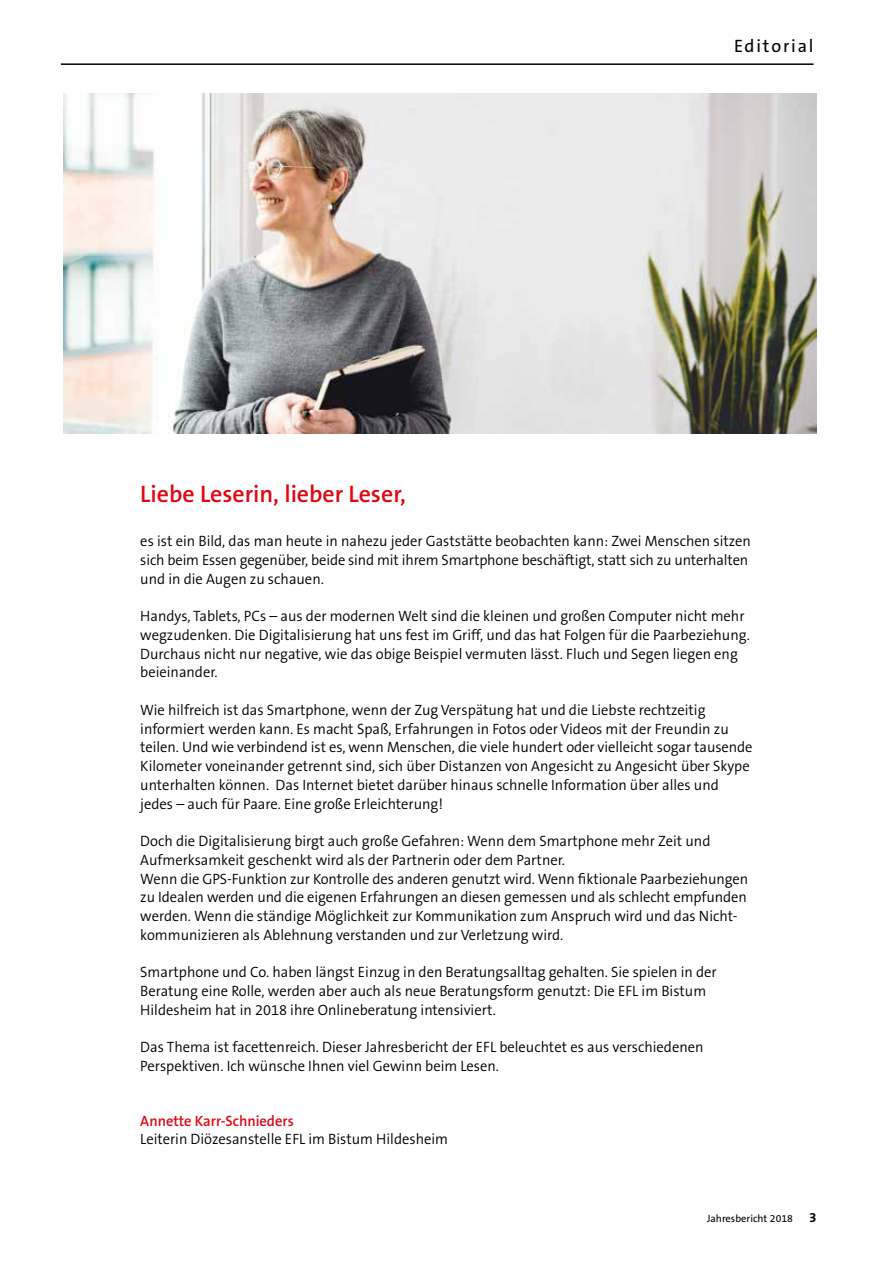
<style>
.page{position:relative;width:893px;height:1263px;background:#fff}
.page>*{position:absolute;margin:0;border:0;box-sizing:border-box;transform-origin:0 0}
.t1{font:600 24px "The Sans B6";color:#e30613}
.t2{font:18px "The Sans B5 Plain";letter-spacing:.1em;color:#000}
.t3{font:300 15px/18.8px "The Sans B4";color:#000}
.t4{font:600 15px "The Sans B6";color:#e30613}
.t5{font:10.5px "The Sans B5 Plain";color:#000}
.s1{font-family:"The Sans B7";font-weight:700;font-size:13.5px}
</style>
<div class="page">
<img style="left:64px;top:94px;width:752px;height:340px">
<hr style="left:61px;top:63px;width:752px;height:2px;background:#000">
<p class="t2" style="left:734px;top:36px;width:81px">Editorial</p>
<h1 class="t1" style="left:140px;top:481px;width:267px">Liebe Leserin, lieber Leser,</h1>
<p class="t3" style="left:140px;top:532px;width:612px">es ist ein Bild, das man heute in nahezu jeder Gaststätte beobachten kann: Zwei Menschen sitzen sich beim Essen gegenüber, beide sind mit ihrem Smartphone beschäftigt, statt sich zu unterhalten und in die Augen zu schauen.</p>
<p class="t3" style="left:140px;top:607px;width:611px">Handys, Tablets, PCs – aus der modernen Welt sind die kleinen und großen Computer nicht mehr wegzudenken. Die Digitalisierung hat uns fest im Griff, und das hat Folgen für die Paarbeziehung.<br>Durchaus nicht nur negative, wie das obige Beispiel vermuten lässt. Fluch und Segen liegen eng beieinander.</p>
<p class="t3" style="left:140px;top:701px;width:614px">Wie hilfreich ist das Smartphone, wenn der Zug Verspätung hat und die Liebste rechtzeitig informiert werden kann. Es macht Spaß, Erfahrungen in Fotos oder Videos mit der Freundin zu teilen. Und wie verbindend ist es, wenn Menschen, die viele hundert oder vielleicht sogar tausende Kilometer voneinander getrennt sind, sich über Distanzen von Angesicht zu Angesicht über Skype unterhalten können. Das Internet bietet darüber hinaus schnelle Information über alles und jedes – auch für Paare. Eine große Erleichterung!</p>
<p class="t3" style="left:140px;top:832px;width:609px">Doch die Digitalisierung birgt auch große Gefahren: Wenn dem Smartphone mehr Zeit und Aufmerksamkeit geschenkt wird als der Partnerin oder dem Partner.<br>Wenn die GPS-Funktion zur Kontrolle des anderen genutzt wird. Wenn fiktionale Paarbeziehungen zu Idealen werden und die eigenen Erfahrungen an diesen gemessen und als schlecht empfunden werden. Wenn die ständige Möglichkeit zur Kommunikation zum Anspruch wird und das Nicht&shy;kommunizieren als Ablehnung verstanden und zur Verletzung wird.</p>
<p class="t3" style="left:140px;top:963px;width:578px">Smartphone und Co. haben längst Einzug in den Beratungsalltag gehalten. Sie spielen in der<br>Beratung eine Rolle, werden aber auch als neue Beratungsform genutzt: Die EFL im Bistum<br>Hildesheim hat in 2018 ihre Onlineberatung intensiviert.</p>
<p class="t3" style="left:140px;top:1038px;width:565px">Das Thema ist facettenreich. Dieser Jahresbericht der EFL beleuchtet es aus verschiedenen<br>Perspektiven. Ich wünsche Ihnen viel Gewinn beim Lesen.</p>
<p class="t4" style="left:140px;top:1112px;width:155px">Annette Karr-Schnieders</p>
<p class="t3" style="left:140px;top:1130px;width:309px">Leiterin Diözesanstelle EFL im Bistum Hildesheim</p>
<p class="t5" style="left:707px;top:1213px;width:111px">Jahresbericht 2018 <span class="s1">3</span></p>
</div>
